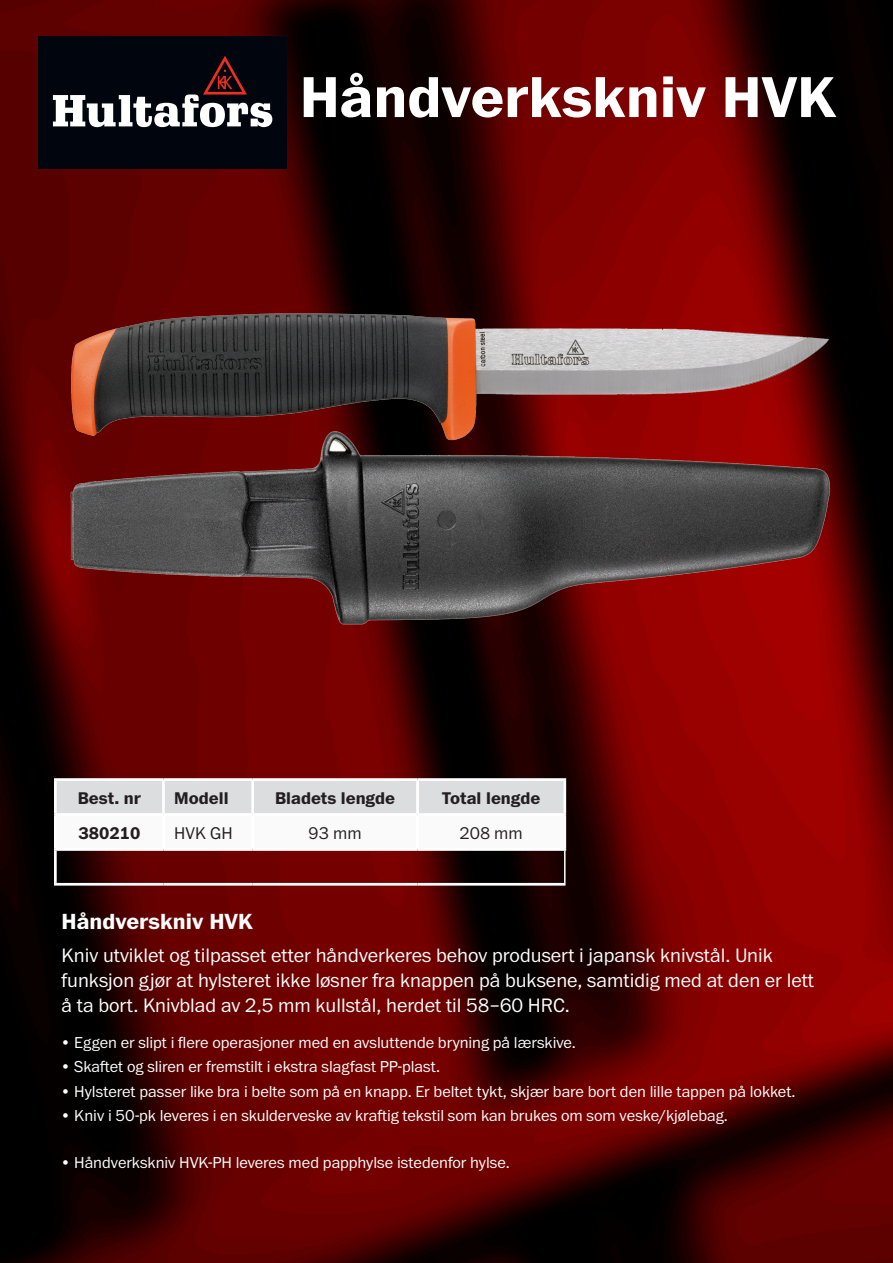
<style>
.page{position:relative;width:893px;height:1263px;background:#fff}
.page>*{position:absolute;margin:0;border:0;box-sizing:border-box;transform-origin:0 0}
.t1{font:700 59.7px "Franklin ITC Pro";color:#fff}
.t2{font:700 22.65px "Franklin ITC Pro";color:#fff}
.t3{font:300 20.1px/25.2px "Franklin ITC Pro";color:#fff}
.t4{font:700 17.55px "Franklin ITC Pro";color:#231f20}
.t5{font:300 17.55px "Franklin ITC Pro";color:#231f20}
.t6{font:300 16.35px "Franklin ITC Pro";letter-spacing:-.005em;color:#fff}
</style>
<div class="page">
<img style="left:0;top:0;width:893px;height:1263px">
<div style="left:38px;top:36px;width:249px;height:133px;background:#01060e"></div>
<svg style="left:53px;top:56px;width:219px;height:71px"></svg>
<svg style="left:57px;top:781px;width:506px;height:67px"></svg>
<hr style="left:54px;top:816px;width:3px;height:32px;background:#fff">
<hr style="left:162px;top:816px;width:3px;height:32px;background:#fff">
<hr style="left:251px;top:816px;width:3px;height:32px;background:#fff">
<hr style="left:416px;top:816px;width:3px;height:32px;background:#fff">
<hr style="left:563px;top:816px;width:3px;height:32px;background:#fff">
<hr style="left:564px;top:851px;width:2px;height:32px;background:#fff">
<hr style="left:54px;top:781px;width:3px;height:32px;background:#fff">
<hr style="left:162px;top:781px;width:3px;height:32px;background:#fff">
<hr style="left:54px;top:778px;width:109px;height:3px;background:#fff">
<hr style="left:54px;top:813px;width:109px;height:3px;background:#fff">
<hr style="left:251px;top:781px;width:3px;height:32px;background:#fff">
<hr style="left:163px;top:778px;width:90px;height:3px;background:#fff">
<hr style="left:163px;top:813px;width:90px;height:3px;background:#fff">
<hr style="left:416px;top:781px;width:3px;height:32px;background:#fff">
<hr style="left:253px;top:778px;width:165px;height:3px;background:#fff">
<hr style="left:253px;top:813px;width:165px;height:3px;background:#fff">
<hr style="left:563px;top:781px;width:3px;height:32px;background:#fff">
<hr style="left:418px;top:778px;width:148px;height:3px;background:#fff">
<hr style="left:418px;top:813px;width:148px;height:3px;background:#fff">
<hr style="left:54px;top:851px;width:3px;height:32px;background:#fff">
<hr style="left:54px;top:848px;width:109px;height:3px;background:#fff">
<hr style="left:163px;top:848px;width:90px;height:3px;background:#fff">
<hr style="left:253px;top:848px;width:165px;height:3px;background:#fff">
<hr style="left:418px;top:848px;width:148px;height:3px;background:#fff">
<hr style="left:54px;top:883px;width:109px;height:3px;background:#fff">
<hr style="left:163px;top:883px;width:90px;height:3px;background:#fff">
<hr style="left:253px;top:883px;width:165px;height:3px;background:#fff">
<hr style="left:418px;top:883px;width:148px;height:3px;background:#fff">
<img style="left:58px;top:305px;width:777px;height:326px">
<h1 class="t1" style="left:300px;top:63px;width:538px">Håndverkskniv HVK</h1>
<p class="t4" style="left:78px;top:788px;width:65px">Best. nr</p>
<p class="t4" style="left:174px;top:788px;width:56px">Modell</p>
<p class="t4" style="left:275px;top:788px;width:122px">Bladets lengde</p>
<p class="t4" style="left:442px;top:788px;width:100px">Total lengde</p>
<p class="t4" style="left:79px;top:823px;width:63px">380210</p>
<p class="t5" style="left:174px;top:823px;width:60px">HVK GH</p>
<p class="t5" style="left:309px;top:823px;width:55px">93 mm</p>
<p class="t5" style="left:460px;top:823px;width:65px">208 mm</p>
<h2 class="t2" style="left:62px;top:909px;width:193px">Håndverskniv HVK</h2>
<p class="t3" style="left:62px;top:943px;width:754px">Kniv utviklet og tilpasset etter håndverkeres behov produsert i japansk knivstål. Unik funksjon gjør at hylsteret ikke løsner fra knappen på buksene, samtidig med at den er lett å ta bort. Knivblad av 2,5 mm kullstål, herdet til 58–60 HRC.</p>
<p class="t6" style="left:62px;top:1033px;width:516px">• Eggen er slipt i flere operasjoner med en avsluttende bryning på lærskive.</p>
<p class="t6" style="left:62px;top:1058px;width:380px">• Skaftet og sliren er fremstilt i ekstra slagfast PP-plast.</p>
<p class="t6" style="left:62px;top:1083px;width:735px">• Hylsteret passer like bra i belte som på en knapp. Er beltet tykt, skjær bare bort den lille tappen på lokket.</p>
<p class="t6" style="left:62px;top:1107px;width:668px">• Kniv i 50-pk leveres i en skulderveske av kraftig tekstil som kan brukes om som veske/kjølebag.</p>
<p class="t6" style="left:62px;top:1154px;width:450px">• Håndverkskniv HVK-PH leveres med papphylse istedenfor hylse.</p>
</div>
